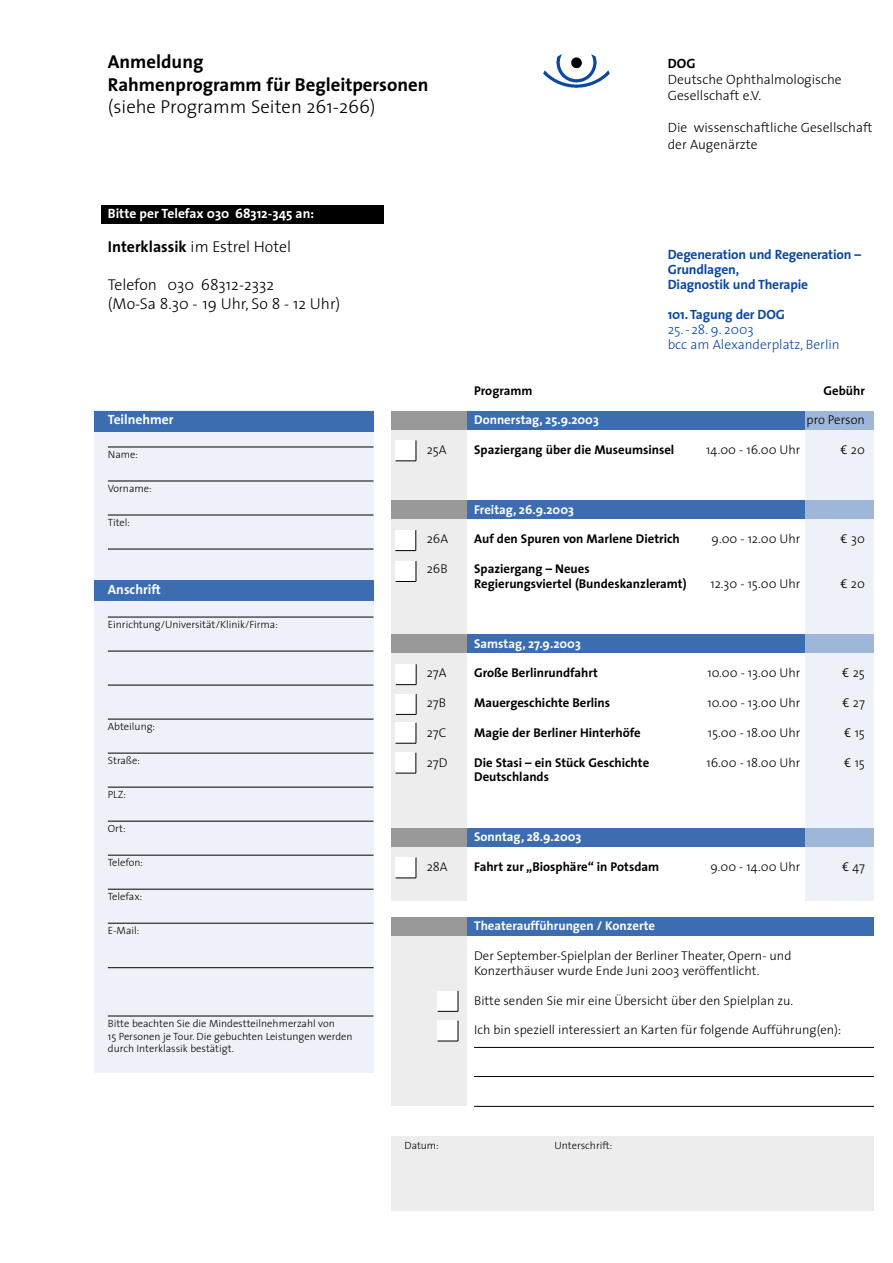
<style>
.page{position:relative;width:893px;height:1263px;background:#fff}
.page>*{position:absolute;margin:0;border:0;box-sizing:border-box;transform-origin:0 0}
.t1{font:700 18.75px/22.5px "The Sans";color:#000}
.t2{font:300 18.75px "The Sans";color:#000}
.t3{font:300 15.75px/18.9px "The Sans";color:#000}
.t4{font:300 13.5px/16.2px "The Sans";color:#000}
.t5{font:700 13.5px/14.9px "The Sans";letter-spacing:-.01em;color:#0b499e}
.t6{font:700 13.5px "The Sans";color:#fff}
.t7{font:300 13.5px/14.9px "The Sans";color:#0b499e}
.t8{font:700 13.5px "The Sans";color:#000}
.t9{font:300 12.75px/14.9px "The Sans";color:#000}
.t10{font:700 12.75px/14.9px "The Sans";color:#000}
.t11{font:700 12.75px "The Sans";color:#fff}
.t12{font:300 10.5px/12.6px "The Sans";color:#000}
.s1{font-weight:700}
.s2{font-family:"Thesis Euro";font-weight:400}
</style>
<div class="page">
<div style="left:94px;top:411px;width:279px;height:662px;background:#eef2f8"></div>
<div style="left:94px;top:411px;width:279px;height:20px;background:#3c6db1"></div>
<div style="left:94px;top:581px;width:279px;height:20px;background:#3c6db1"></div>
<div style="left:101px;top:206px;width:282px;height:18px;background:#000"></div>
<hr style="left:108px;top:447px;width:265px;height:1px;background:#000">
<hr style="left:108px;top:481px;width:265px;height:1px;background:#000">
<hr style="left:108px;top:515px;width:265px;height:1px;background:#000">
<hr style="left:108px;top:549px;width:265px;height:1px;background:#000">
<hr style="left:108px;top:617px;width:265px;height:1px;background:#000">
<hr style="left:108px;top:651px;width:265px;height:1px;background:#000">
<hr style="left:108px;top:685px;width:265px;height:1px;background:#000">
<hr style="left:108px;top:719px;width:265px;height:1px;background:#000">
<hr style="left:108px;top:753px;width:265px;height:1px;background:#000">
<hr style="left:108px;top:787px;width:265px;height:1px;background:#000">
<hr style="left:108px;top:821px;width:265px;height:1px;background:#000">
<hr style="left:108px;top:855px;width:265px;height:1px;background:#000">
<hr style="left:108px;top:889px;width:265px;height:1px;background:#000">
<hr style="left:108px;top:923px;width:265px;height:1px;background:#000">
<hr style="left:108px;top:967px;width:265px;height:1px;background:#000">
<hr style="left:108px;top:1016px;width:265px;height:1px;background:#000">
<div style="left:392px;top:918px;width:75px;height:188px;background:#ededed"></div>
<div style="left:392px;top:428px;width:75px;height:473px;background:#ededed"></div>
<div style="left:805px;top:417px;width:69px;height:484px;background:#eef2f8"></div>
<div style="left:395px;top:664px;width:21px;height:21px;background:#fff"></div>
<div style="left:395px;top:752px;width:21px;height:21px;background:#fff"></div>
<div style="left:392px;top:412px;width:481px;height:18px;background:#3c6db1"></div>
<div style="left:392px;top:412px;width:75px;height:18px;background:#999"></div>
<div style="left:805px;top:412px;width:68px;height:18px;background:#9eb6d8"></div>
<div style="left:392px;top:501px;width:481px;height:18px;background:#3c6db1"></div>
<div style="left:392px;top:501px;width:75px;height:18px;background:#999"></div>
<div style="left:805px;top:501px;width:68px;height:18px;background:#9eb6d8"></div>
<div style="left:392px;top:635px;width:481px;height:18px;background:#3c6db1"></div>
<div style="left:392px;top:635px;width:75px;height:18px;background:#999"></div>
<div style="left:805px;top:635px;width:68px;height:18px;background:#9eb6d8"></div>
<div style="left:392px;top:828px;width:481px;height:18px;background:#3c6db1"></div>
<div style="left:392px;top:828px;width:75px;height:18px;background:#999"></div>
<div style="left:805px;top:828px;width:68px;height:18px;background:#9eb6d8"></div>
<div style="left:391px;top:918px;width:483px;height:18px;background:#3c6db1"></div>
<div style="left:391px;top:918px;width:76px;height:18px;background:#999"></div>
<hr style="left:474px;top:1047px;width:400px;height:1px;background:#000">
<hr style="left:474px;top:1076px;width:399px;height:1px;background:#000">
<hr style="left:474px;top:1106px;width:400px;height:1px;background:#000">
<svg style="left:395px;top:561px;width:21px;height:21px"></svg>
<svg style="left:396px;top:664px;width:21px;height:21px"></svg>
<div style="left:395px;top:694px;width:21px;height:21px;background:#fff"></div>
<svg style="left:396px;top:694px;width:21px;height:21px"></svg>
<svg style="left:395px;top:723px;width:21px;height:21px"></svg>
<svg style="left:395px;top:753px;width:21px;height:21px"></svg>
<svg style="left:395px;top:857px;width:21px;height:22px"></svg>
<svg style="left:437px;top:991px;width:21px;height:21px"></svg>
<svg style="left:437px;top:1021px;width:21px;height:21px"></svg>
<svg style="left:395px;top:440px;width:21px;height:22px"></svg>
<svg style="left:395px;top:530px;width:21px;height:21px"></svg>
<img style="left:544px;top:54px;width:65px;height:34px">
<div style="left:571px;top:58px;width:10px;height:10px;background:#000;border-radius:50%"></div>
<div style="left:392px;top:1136px;width:482px;height:74px;background:#ededed"></div>
<h1 class="t1" style="left:108px;top:52px;width:322px">Anmeldung<br>Rahmenprogramm für Begleitpersonen</h1>
<h1 class="t2" style="left:108px;top:100px;width:269px">(siehe Programm Seiten 261-266)</h1>
<p class="t6" style="left:108px;top:208px;width:208px">Bitte per Telefax 030 68312-345 an:</p>
<p class="t3" style="left:108px;top:239px;width:185px"><span class="s1">Interklassik</span> im Estrel Hotel</p>
<p class="t3" style="left:108px;top:277px;width:234px">Telefon 030 68312-2332<br>(Mo-Sa 8.30 - 19 Uhr, So 8 - 12 Uhr)</p>
<p class="t8" style="left:667px;top:58px;width:29px">DOG</p>
<p class="t4" style="left:667px;top:73px;width:175px">Deutsche Ophthalmologische<br>Gesellschaft e.V.</p>
<p class="t4" style="left:667px;top:121px;width:206px">Die wissenschaftliche Gesellschaft der Augenärzte</p>
<p class="t5" style="left:667px;top:249px;width:195px">Degeneration und Regeneration –<br>Grundlagen,<br>Diagnostik und Therapie</p>
<p class="t5" style="left:667px;top:308px;width:119px">101. Tagung der DOG</p>
<p class="t7" style="left:667px;top:323px;width:173px">25. - 28. 9. 2003<br>bcc am Alexanderplatz, Berlin</p>
<p class="t6" style="left:108px;top:414px;width:67px">Teilnehmer</p>
<p class="t12" style="left:108px;top:449px;width:32px">Name:</p>
<p class="t12" style="left:108px;top:483px;width:45px">Vorname:</p>
<p class="t12" style="left:108px;top:517px;width:24px">Titel:</p>
<p class="t6" style="left:108px;top:584px;width:55px">Anschrift</p>
<p class="t12" style="left:108px;top:619px;width:172px">Einrichtung/Universität/Klinik/Firma:</p>
<p class="t12" style="left:108px;top:721px;width:49px">Abteilung:</p>
<p class="t12" style="left:108px;top:755px;width:34px">Straße:</p>
<p class="t12" style="left:108px;top:789px;width:20px">PLZ:</p>
<p class="t12" style="left:108px;top:823px;width:19px">Ort:</p>
<p class="t12" style="left:108px;top:857px;width:37px">Telefon:</p>
<p class="t12" style="left:108px;top:891px;width:36px">Telefax:</p>
<p class="t12" style="left:108px;top:925px;width:33px">E-Mail:</p>
<p class="t12" style="left:108px;top:1018px;width:246px">Bitte beachten Sie die Mindestteilnehmerzahl von<br>15 Personen je Tour. Die gebuchten Leistungen werden durch Interklassik bestätigt.</p>
<p class="t10" style="left:474px;top:384px;width:60px">Programm</p>
<p class="t10" style="left:823px;top:384px;width:43px">Gebühr</p>
<p class="t11" style="left:474px;top:415px;width:126px">Donnerstag, 25.9.2003</p>
<p class="t9" style="left:806px;top:414px;width:60px">pro Person</p>
<p class="t9" style="left:427px;top:444px;width:21px">25A</p>
<p class="t10" style="left:474px;top:444px;width:202px">Spaziergang über die Museumsinsel</p>
<p class="t9" style="left:706px;top:444px;width:96px">14.00 - 16.00 Uhr</p>
<p class="t9" style="left:840px;top:444px;width:26px"><span class="s2">C</span> 20</p>
<p class="t11" style="left:474px;top:505px;width:101px">Freitag, 26.9.2003</p>
<p class="t9" style="left:427px;top:533px;width:23px">26A</p>
<p class="t10" style="left:474px;top:533px;width:207px">Auf den Spuren von Marlene Dietrich</p>
<p class="t9" style="left:711px;top:533px;width:90px">9.00 - 12.00 Uhr</p>
<p class="t9" style="left:840px;top:533px;width:26px"><span class="s2">C</span> 30</p>
<p class="t9" style="left:427px;top:563px;width:22px">26B</p>
<p class="t10" style="left:474px;top:563px;width:214px">Spaziergang – Neues<br>Regierungsviertel (Bundeskanzleramt)</p>
<p class="t9" style="left:710px;top:578px;width:91px">12.30 - 15.00 Uhr</p>
<p class="t9" style="left:840px;top:578px;width:26px"><span class="s2">C</span> 20</p>
<p class="t11" style="left:474px;top:638px;width:108px">Samstag, 27.9.2003</p>
<p class="t9" style="left:427px;top:667px;width:21px">27A</p>
<p class="t10" style="left:474px;top:667px;width:125px">Große Berlinrundfahrt</p>
<p class="t9" style="left:707px;top:667px;width:94px">10.00 - 13.00 Uhr</p>
<p class="t9" style="left:842px;top:667px;width:24px"><span class="s2">C</span> 25</p>
<p class="t9" style="left:427px;top:697px;width:21px">27B</p>
<p class="t10" style="left:474px;top:697px;width:138px">Mauergeschichte Berlins</p>
<p class="t9" style="left:707px;top:697px;width:94px">10.00 - 13.00 Uhr</p>
<p class="t9" style="left:842px;top:697px;width:24px"><span class="s2">C</span> 27</p>
<p class="t9" style="left:427px;top:726px;width:21px">27C</p>
<p class="t10" style="left:474px;top:726px;width:168px">Magie der Berliner Hinterhöfe</p>
<p class="t9" style="left:707px;top:726px;width:94px">15.00 - 18.00 Uhr</p>
<p class="t9" style="left:844px;top:726px;width:22px"><span class="s2">C</span> 15</p>
<p class="t9" style="left:427px;top:756px;width:22px">27D</p>
<p class="t10" style="left:474px;top:756px;width:176px">Die Stasi – ein Stück Geschichte</p>
<p class="t9" style="left:706px;top:756px;width:95px">16.00 - 18.00 Uhr</p>
<p class="t9" style="left:844px;top:756px;width:22px"><span class="s2">C</span> 15</p>
<p class="t10" style="left:474px;top:771px;width:76px">Deutschlands</p>
<p class="t11" style="left:474px;top:832px;width:109px">Sonntag, 28.9.2003</p>
<p class="t9" style="left:427px;top:860px;width:22px">28A</p>
<p class="t10" style="left:474px;top:860px;width:186px">Fahrt zur „Biosphäre“ in Potsdam</p>
<p class="t9" style="left:710px;top:860px;width:91px">9.00 - 14.00 Uhr</p>
<p class="t9" style="left:842px;top:860px;width:24px"><span class="s2">C</span> 47</p>
<p class="t11" style="left:474px;top:921px;width:182px">Theateraufführungen / Konzerte</p>
<p class="t9" style="left:474px;top:950px;width:319px">Der September-Spielplan der Berliner Theater, Opern- und<br>Konzerthäuser wurde Ende Juni 2003 veröffentlicht.</p>
<p class="t9" style="left:474px;top:994px;width:320px">Bitte senden Sie mir eine Übersicht über den Spielplan zu.</p>
<p class="t9" style="left:474px;top:1024px;width:368px">Ich bin speziell interessiert an Karten für folgende Aufführung(en):</p>
<p class="t12" style="left:404px;top:1140px;width:36px">Datum:</p>
<p class="t12" style="left:554px;top:1140px;width:59px">Unterschrift:</p>
</div>
